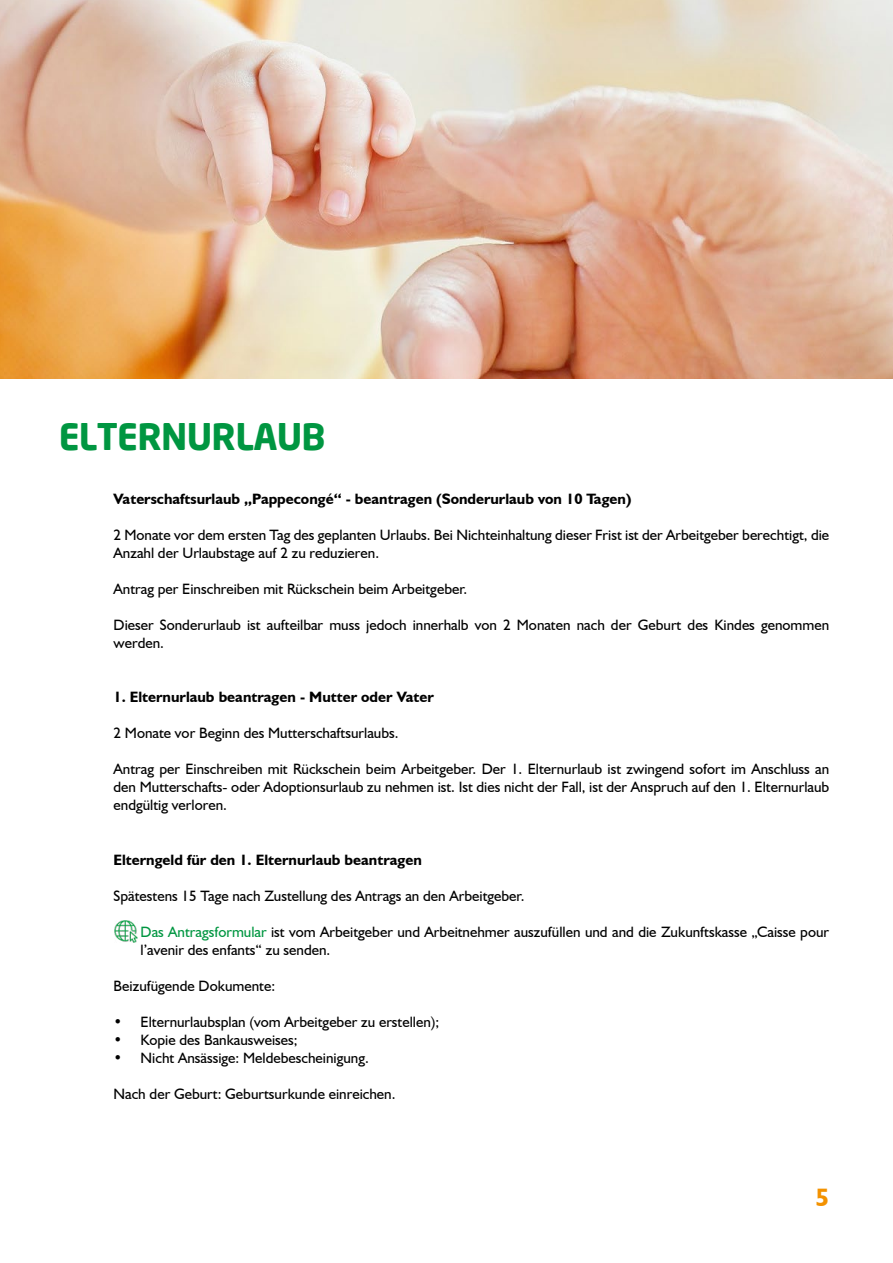
<style>
.page{position:relative;width:893px;height:1263px;background:#fff}
.page>*{position:absolute;margin:0;border:0;box-sizing:border-box;transform-origin:0 0}
.t1{font:700 36px "Neo Sans";letter-spacing:-.02em;color:#009641}
.t2{font:700 25.2px "Humanist 521 BT";color:#f39200}
.t3{font:15px/18px "Humanist 521 BT";color:#000}
.t4{font:700 15px "Humanist 521 BT";color:#000}
.s1{color:#009641}
</style>
<div class="page">
<img style="left:0;top:0;width:893px;height:378px">
<img style="left:115px;top:920px;width:22px;height:22px">
<h1 class="t1" style="left:59px;top:413px;width:268px">ELTERNURLAUB</h1>
<p class="t4" style="left:114px;top:490px;width:519px">Vaterschaftsurlaub „Pappecongé“ - beantragen (Sonderurlaub von 10 Tagen)</p>
<p class="t3" style="left:114px;top:526px;width:717px">2 Monate vor dem ersten Tag des geplanten Urlaubs. Bei Nichteinhaltung dieser Frist ist der Arbeitgeber berechtigt, die<br>Anzahl der Urlaubstage auf 2 zu reduzieren.</p>
<p class="t3" style="left:114px;top:580px;width:355px">Antrag per Einschreiben mit Rückschein beim Arbeitgeber.</p>
<p class="t3" style="left:114px;top:616px;width:717px">Dieser Sonderurlaub ist aufteilbar muss jedoch innerhalb von 2 Monaten nach der Geburt des Kindes genommen werden.</p>
<p class="t4" style="left:114px;top:687px;width:322px">1. Elternurlaub beantragen - Mutter oder Vater</p>
<p class="t3" style="left:114px;top:723px;width:286px">2 Monate vor Beginn des Mutterschaftsurlaubs.</p>
<p class="t3" style="left:114px;top:759px;width:717px;text-align:justify">Antrag per Einschreiben mit Rückschein beim Arbeitgeber. Der 1. Elternurlaub ist zwingend sofort im Anschluss an den Mutterschafts- oder Adoptionsurlaub zu nehmen ist. Ist dies nicht der Fall, ist der Anspruch auf den 1. Elternurlaub endgültig verloren.</p>
<p class="t4" style="left:114px;top:850px;width:310px">Elterngeld für den 1. Elternurlaub beantragen</p>
<p class="t3" style="left:114px;top:886px;width:412px">Spätestens 15 Tage nach Zustellung des Antrags an den Arbeitgeber.</p>
<p class="t3" style="left:141px;top:922px;width:690px"><span class="s1">Das Antragsformular</span> ist vom Arbeitgeber und Arbeitnehmer auszufüllen und and die Zukunftskasse „Caisse pour l’avenir des enfants“ zu senden.</p>
<p class="t3" style="left:114px;top:976px;width:163px">Beizufügende Dokumente:</p>
<p class="t3" style="left:114px;top:1012px;width:327px">• Elternurlaubsplan (vom Arbeitgeber zu erstellen);</p>
<p class="t3" style="left:114px;top:1030px;width:186px">• Kopie des Bankausweises;</p>
<p class="t3" style="left:114px;top:1048px;width:257px">• Nicht Ansässige: Meldebescheinigung.</p>
<p class="t3" style="left:114px;top:1084px;width:283px">Nach der Geburt: Geburtsurkunde einreichen.</p>
<h2 class="t2" style="left:815px;top:1182px;width:15px">5</h2>
</div>
